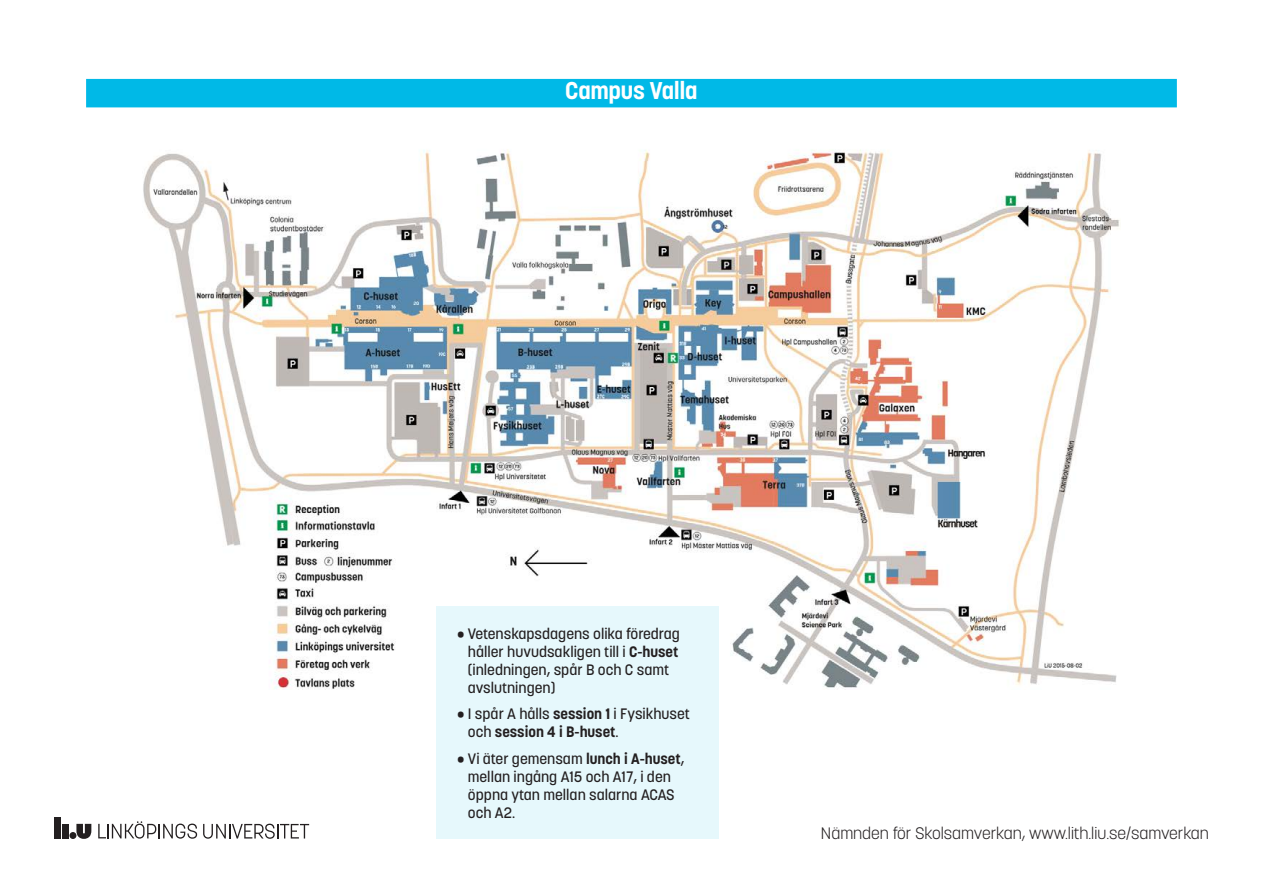
<style>
.page{position:relative;width:1263px;height:893px;background:#fff}
.page>*{position:absolute;margin:0;border:0;box-sizing:border-box;transform-origin:0 0}
.t1{font:700 24px "Korolev";letter-spacing:-.015em;color:#fff}
.t2{font:300 16.5px "Korolev";color:#231f20}
.t3{font:500 15px/18px "Korolev";color:#231f20}
.s1{font-weight:700}
</style>
<div class="page">
<div style="left:62px;top:824px;width:7px;height:14px;background:#231f20"></div>
<div style="left:54px;top:817px;width:7px;height:21px;background:#231f20"></div>
<div style="left:69px;top:832px;width:7px;height:7px;background:#231f20;border-radius:50%"></div>
<svg style="left:76px;top:824px;width:15px;height:15px"></svg>
<svg style="left:203px;top:824px;width:106px;height:15px"></svg>
<svg style="left:98px;top:821px;width:99px;height:18px"></svg>
<img style="left:143px;top:149px;width:977px;height:541px">
<div style="left:86px;top:79px;width:1091px;height:28px;background:#00b9e7"></div>
<div style="left:436px;top:606px;width:283px;height:233px;background:#e6f8fc"></div>
<h1 class="t1" style="left:565px;top:75px;width:134px">Campus Valla</h1>
<p class="t3" style="left:468px;top:624px;width:213px;text-indent:-11px">• Vetenskapsdagens olika föredrag håller huvudsakligen till i <span class="s1">C-huset </span>(inledningen, spår B och C samt avslutningen)</p>
<p class="t3" style="left:468px;top:705px;width:224px;text-indent:-11px">• I spår A hålls <span class="s1">session 1</span> i Fysikhuset och <span class="s1">session 4 i B-huset</span>.</p>
<p class="t3" style="left:468px;top:749px;width:218px;text-indent:-11px">• Vi äter gemensam <span class="s1">lunch i A-huset</span>, mellan ingång A15 och A17, i den öppna ytan mellan salarna ACAS och A2.</p>
<p class="t2" style="left:821px;top:823px;width:389px">Nämnden för Skolsamverkan, www.lith.liu.se/samverkan</p>
</div>
